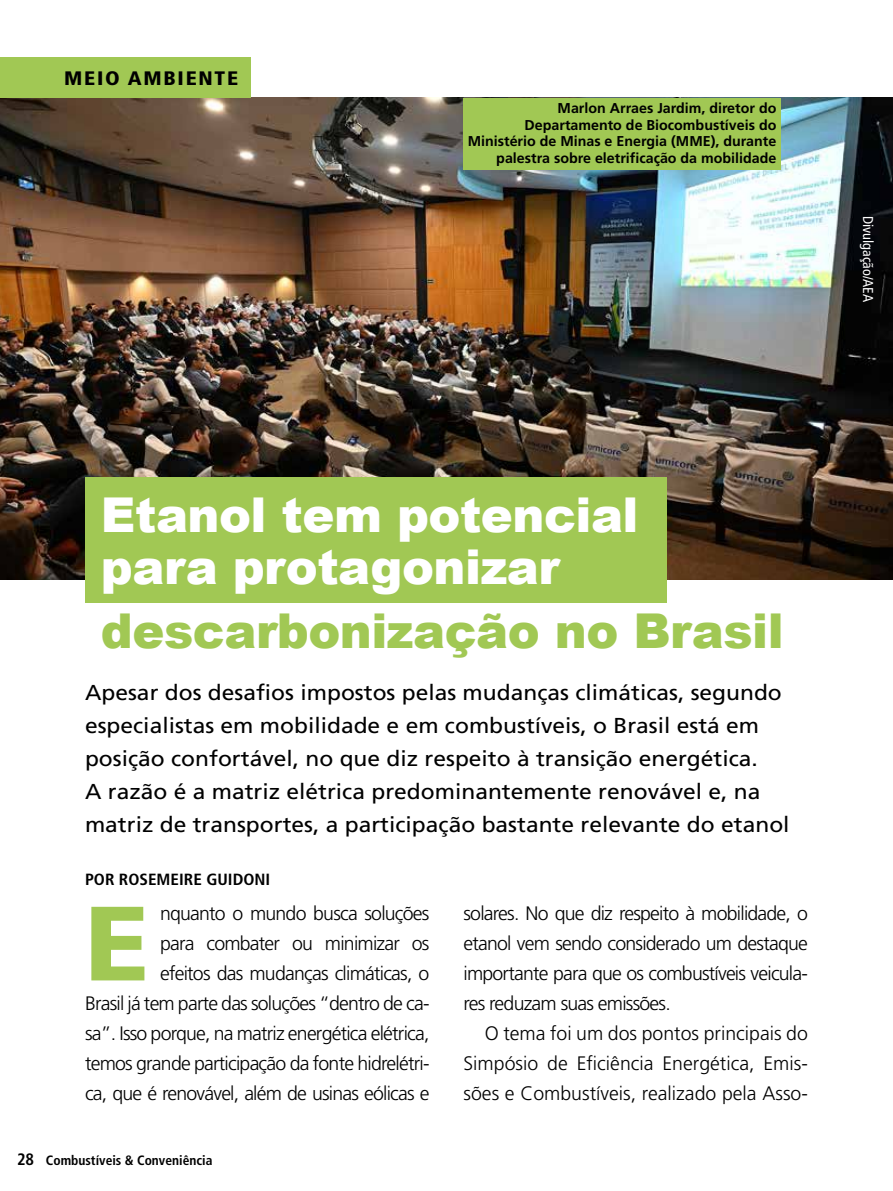
<style>
.page{position:relative;width:893px;height:1191px;background:#fff}
.page>*{position:absolute;margin:0;border:0;box-sizing:border-box;transform-origin:0 0}
.t1{font:900 105.45px "Frutiger";color:#a1c854}
.t2{font:900 48px/52.5px "Arial";letter-spacing:-.01em;color:#fff}
.t3{font:900 48px "Arial";letter-spacing:-.01em;color:#a1c854}
.t4{font:21.6px/33px "Frutiger";color:#000;scale:1.06 1}
.t5{font:300 19.5px/30px "Frutiger";letter-spacing:-.04em;color:#000;text-align:justify}
.t6{font:900 condensed 19.5px "Frutiger";letter-spacing:.08em;color:#000;scale:1.1 1}
.t7{font:700 condensed 16.2px "Frutiger";color:#000;scale:1.06 1}
.t8{font:700 14.25px/16.5px "Frutiger";color:#000;text-align:right}
.t9{font:condensed 14.25px "Frutiger";color:#fff}
.t10{font:700 condensed 13.5px "Frutiger";color:#000}
.s1{color:#a1c854}
.s2{font-size:16.5px}
</style>
<div class="page">
<img style="left:0;top:98px;width:893px;height:482px">
<div style="left:85px;top:477px;width:581px;height:125px;background:#a1c854"></div>
<div style="left:463px;top:98px;width:318px;height:72px;background:#a1c854"></div>
<div style="left:0;top:57px;width:251px;height:41px;background:#a1c854"></div>
<p class="t6" style="left:64px;top:67px;width:160px">MEIO AMBIENTE</p>
<p class="t8" style="left:468px;top:100px;width:310px">Marlon Arraes Jardim, diretor do Departamento de Biocombustíveis do Ministério de Minas e Energia (MME), durante palestra sobre eletrificação da mobilidade</p>
<p class="t9" style="left:876px;top:216px;width:88px;rotate:90deg">Divulgação/AEA</p>
<h2 class="t2" style="left:101px;top:487px;width:539px">Etanol tem potencial para protagonizar <span class="s1">a</span></h2>
<h2 class="t3" style="left:101px;top:596px;width:684px">descarbonização no Brasil</h2>
<p class="t4" style="left:85px;top:676px;width:666px">Apesar dos desafios impostos pelas mudanças climáticas, segundo especialistas em mobilidade e em combustíveis, o Brasil está em posição confortável, no que diz respeito à transição energética.<br>A razão é a matriz elétrica predominantemente renovável e, na matriz de transportes, a participação bastante relevante do etanol</p>
<p class="t7" style="left:85px;top:869px;width:176px">POR ROSEMEIRE GUIDONI</p>
<p class="t5" style="left:85px;top:899px;width:346px;text-align:right">nquanto o mundo busca soluções<br>para combater ou minimizar os<br>efeitos das mudanças climáticas, o<br>Brasil já tem parte das soluções “dentro de ca&shy;sa”. Isso porque, na matriz energética elétrica, temos grande participação da fonte hidrelétri&shy;ca, que é renovável, além de usinas eólicas e</p>
<p class="t5" style="left:463px;top:899px;width:346px">solares. No que diz respeito à mobilidade, o etanol vem sendo considerado um destaque importante para que os combustíveis veicula&shy;res reduzam suas emissões.</p>
<h1 class="t1" style="left:85px;top:879px;width:66px">E</h1>
<p class="t5" style="left:463px;top:1019px;width:346px;text-indent:21px">O tema foi um dos pontos principais do Simpósio de Eficiência Energética, Emis&shy;sões e Combustíveis, realizado pela Asso-</p>
<p class="t10" style="left:17px;top:1152px;width:197px"><span class="s2">28</span> Combustíveis &amp; Conveniência</p>
</div>
